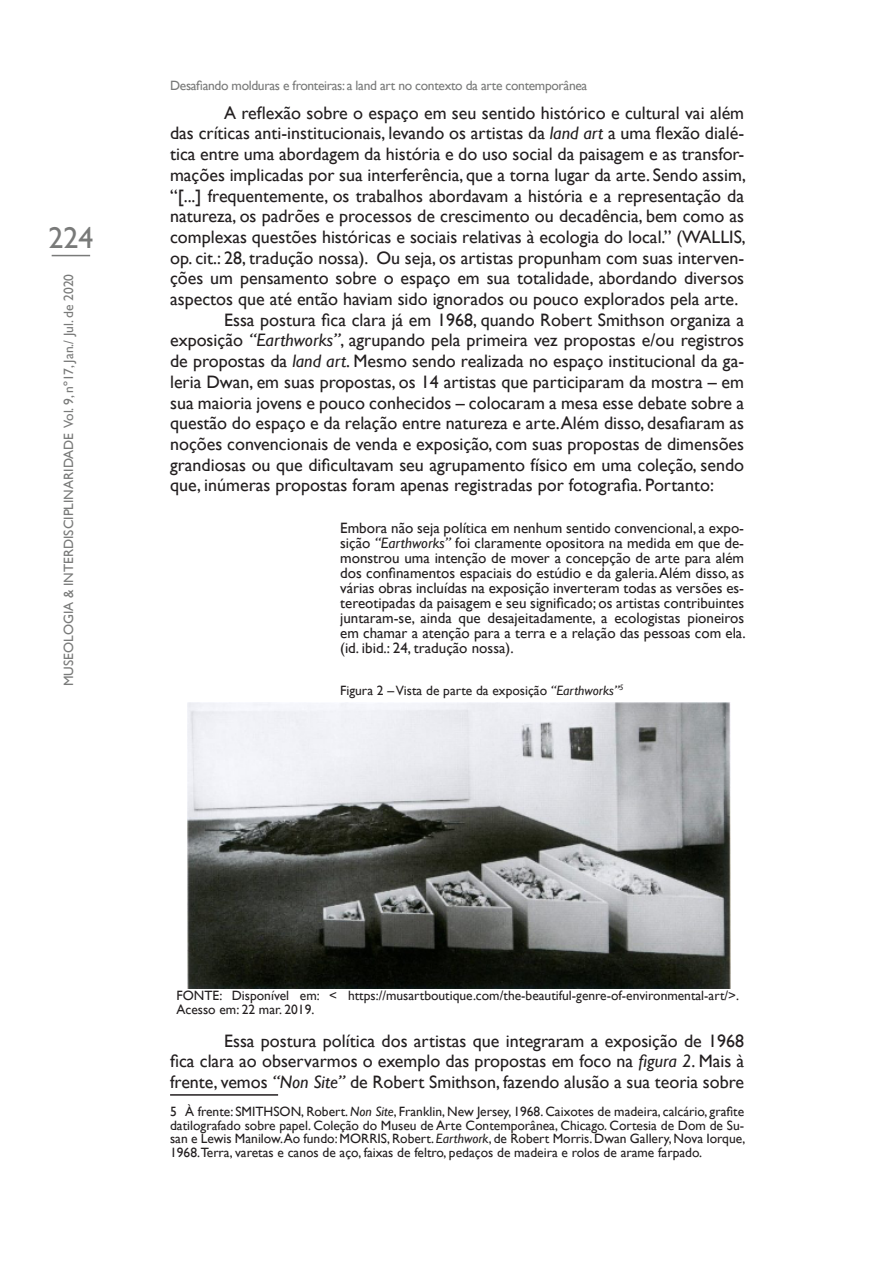
<style>
.page{position:relative;width:893px;height:1263px;background:#fff}
.page>*{position:absolute;margin:0;border:0;box-sizing:border-box;transform-origin:0 0}
.t1{font:30px "Gill Sans";color:#797a79}
.t2{font:18px/20.7px "Gill Sans";color:#231f20;text-align:justify}
.t3{font:15px/15px "Gill Sans";color:#231f20;text-align:justify}
.rodapé_museu_Pamela{font:13.5px/13.5px "Gill Sans";color:#231f20;text-align:justify}
.Museologia_Pamela{font:13.5px/13.5px "Gill Sans";color:#231f20}
.t4{font:13.5px "Gill Sans";letter-spacing:-.025em;color:#797a79}
.t5{font:13.5px "Gill Sans";color:#797a79}
.s1{font-style:italic}
</style>
<div class="page">
<hr style="left:52px;top:255px;width:38px;height:1px;background:#797a79">
<hr style="left:170px;top:1094px;width:108px;height:2px;background:#231f20">
<img style="left:187px;top:703px;width:543px;height:286px">
<h1 class="t1" style="left:48px;top:221px;width:46px">224</h1>
<p class="t5" style="left:61px;top:686px;width:414px;rotate:-90deg">MUSEOLOGIA &amp; INTERDISCIPLINARIDADE Vol. 9, nº17, Jan./ Jul. de 2020</p>
<p class="t4" style="left:170px;top:78px;width:419px">Desafiando molduras e fronteiras: a land art no contexto da arte contemporânea</p>
<p class="t2" style="left:170px;top:103px;width:577px;text-indent:54px">A reflexão sobre o espaço em seu sentido histórico e cultural vai além das críticas anti-institucionais, levando os artistas da <span class="s1">land art</span> a uma flexão dialé&shy;tica entre uma abordagem da história e do uso social da paisagem e as transfor&shy;mações implicadas por sua interferência, que a torna lugar da arte. Sendo assim, “[...] frequentemente, os trabalhos abordavam a história e a representação da natureza, os padrões e processos de crescimento ou decadência, bem como as complexas questões históricas e sociais relativas à ecologia do local.” (WALLIS, op. cit.: 28, tradução nossa). Ou seja, os artistas propunham com suas interven&shy;ções um pensamento sobre o espaço em sua totalidade, abordando diversos aspectos que até então haviam sido ignorados ou pouco explorados pela arte.</p>
<p class="t2" style="left:170px;top:310px;width:576px;text-indent:54px">Essa postura fica clara já em 1968, quando Robert Smithson organiza a exposição <span class="s1">“Earthworks”</span>, agrupando pela primeira vez propostas e/ou registros de propostas da <span class="s1">land art</span>. Mesmo sendo realizada no espaço institucional da ga&shy;leria Dwan, em suas propostas, os 14 artistas que participaram da mostra – em sua maioria jovens e pouco conhecidos – colocaram a mesa esse debate sobre a questão do espaço e da relação entre natureza e arte.Além disso, desafiaram as noções convencionais de venda e exposição, com suas propostas de dimensões grandiosas ou que dificultavam seu agrupamento físico em uma coleção, sendo que, inúmeras propostas foram apenas registradas por fotografia. Portanto:</p>
<p class="t3" style="left:340px;top:521px;width:407px">Embora não seja política em nenhum sentido convencional, a expo&shy;sição <span class="s1">“Earthworks”</span> foi claramente opositora na medida em que de&shy;monstrou uma intenção de mover a concepção de arte para além dos confinamentos espaciais do estúdio e da galeria. Além disso, as várias obras incluídas na exposição inverteram todas as versões es&shy;tereotipadas da paisagem e seu significado; os artistas contribuintes juntaram-se, ainda que desajeitadamente, a ecologistas pioneiros em chamar a atenção para a terra e a relação das pessoas com ela. (id. ibid.: 24, tradução nossa).</p>
<p class="rodapé_museu_Pamela" style="left:340px;top:684px;width:285px">Figura 2 – Vista de parte da exposição <span class="s1">“Earthworks”</span><sup>5</sup></p>
<p class="Museologia_Pamela" style="left:176px;top:989px;width:564px">FONTE: Disponível em: &lt; https://musartboutique.com/the-beautiful-genre-of-environmental-art/&gt;.<br>Acesso em: 22 mar. 2019.</p>
<p class="t2" style="left:170px;top:1031px;width:576px;text-indent:54px">Essa postura política dos artistas que integraram a exposição de 1968 fica clara ao observarmos o exemplo das propostas em foco na <span class="s1">figura 2</span>. Mais à frente, vemos <span class="s1">“Non Site”</span> de Robert Smithson, fazendo alusão a sua teoria sobre</p>
<p class="rodapé_museu_Pamela" style="left:170px;top:1105px;width:577px">5 À frente: SMITHSON, Robert. <span class="s1">Non Site</span>, Franklin, New Jersey, 1968. Caixotes de madeira, calcário, grafite datilografado sobre papel. Coleção do Museu de Arte Contemporânea, Chicago. Cortesia de Dom de Su&shy;san e Lewis Manilow.Ao fundo: MORRIS, Robert. <span class="s1">Earthwork</span>, de Robert Morris. Dwan Gallery, Nova Iorque, 1968.Terra, varetas e canos de aço, faixas de feltro, pedaços de madeira e rolos de arame farpado.</p>
</div>
